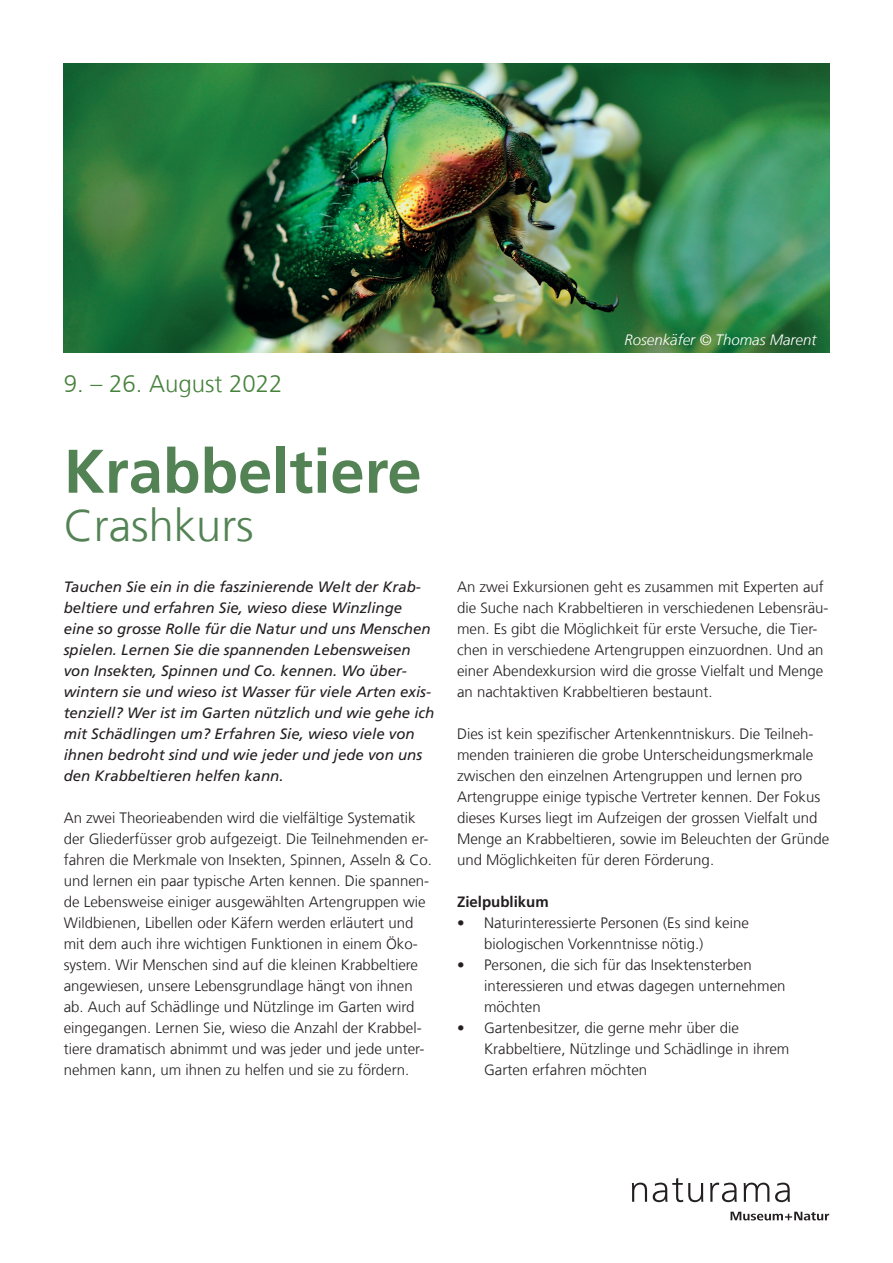
<style>
.page{position:relative;width:893px;height:1263px;background:#fff}
.page>*{position:absolute;margin:0;border:0;box-sizing:border-box;transform-origin:0 0}
.t1{font:700 61.5px "Frutiger LT Com";color:#538354}
.t2{font:300 45px "Frutiger LT Com";color:#538354}
.t3{font:300 24px "Frutiger LT Com";color:#47823d}
.t4{font:300 15px/21px "Frutiger LT Com";color:#231f20}
.t5{font:italic 15px/21px "Frutiger LT Com";color:#231f20}
.t6{font:italic 300 15px "Frutiger LT Com";color:#fff}
.t7{font:700 15px "Frutiger LT Com";color:#231f20}
</style>
<div class="page">
<img style="left:64px;top:64px;width:765px;height:289px">
<svg style="left:632px;top:1182px;width:15px;height:20px"></svg>
<svg style="left:653px;top:1178px;width:50px;height:24px"></svg>
<svg style="left:710px;top:1182px;width:27px;height:20px"></svg>
<svg style="left:744px;top:1182px;width:25px;height:20px"></svg>
<svg style="left:775px;top:1182px;width:15px;height:20px"></svg>
<svg style="left:730px;top:1212px;width:99px;height:8px"></svg>
<h3 class="t3" style="left:64px;top:370px;width:220px">9. – 26. August 2022</h3>
<h1 class="t1" style="left:64px;top:435px;width:359px">Krabbeltiere</h1>
<h2 class="t2" style="left:64px;top:499px;width:192px">Crashkurs</h2>
<p class="t5" style="left:64px;top:576px;width:372px">Tauchen Sie ein in die faszinierende Welt der Krab&shy;beltiere und erfahren Sie, wieso diese Winzlinge eine so grosse Rolle für die Natur und uns Menschen spielen. Lernen Sie die spannenden Lebensweisen von Insekten, Spinnen und Co. kennen. Wo über&shy;wintern sie und wieso ist Wasser für viele Arten exis&shy;tenziell? Wer ist im Garten nützlich und wie gehe ich mit Schädlingen um? Erfahren Sie, wieso viele von ihnen bedroht sind und wie jeder und jede von uns den Krabbeltieren helfen kann.</p>
<p class="t4" style="left:64px;top:807px;width:370px">An zwei Theorieabenden wird die vielfältige Systematik der Gliederfüsser grob aufgezeigt. Die Teilnehmenden er&shy;fahren die Merkmale von Insekten, Spinnen, Asseln &amp; Co. und lernen ein paar typische Arten kennen. Die spannen&shy;de Lebensweise einiger ausgewählten Artengruppen wie Wildbienen, Libellen oder Käfern werden erläutert und mit dem auch ihre wichtigen Funktionen in einem Öko&shy;system. Wir Menschen sind auf die kleinen Krabbeltiere angewiesen, unsere Lebensgrundlage hängt von ihnen ab. Auch auf Schädlinge und Nützlinge im Garten wird eingegangen. Lernen Sie, wieso die Anzahl der Krabbel&shy;tiere dramatisch abnimmt und was jeder und jede unter&shy;nehmen kann, um ihnen zu helfen und sie zu fördern.</p>
<p class="t6" style="left:624px;top:330px;width:194px">Rosenkäfer © Thomas Marent</p>
<p class="t4" style="left:457px;top:576px;width:373px">An zwei Exkursionen geht es zusammen mit Experten auf die Suche nach Krabbeltieren in verschiedenen Lebensräu&shy;men. Es gibt die Möglichkeit für erste Versuche, die Tier&shy;chen in verschiedene Artengruppen einzuordnen. Und an einer Abendexkursion wird die grosse Vielfalt und Menge an nachtaktiven Krabbeltieren bestaunt.</p>
<p class="t4" style="left:457px;top:723px;width:374px">Dies ist kein spezifischer Artenkenntniskurs. Die Teilneh&shy;menden trainieren die grobe Unterscheidungsmerkmale zwischen den einzelnen Artengruppen und lernen pro Artengruppe einige typische Vertreter kennen. Der Fokus dieses Kurses liegt im Aufzeigen der grossen Vielfalt und Menge an Krabbeltieren, sowie im Beleuchten der Gründe und Möglichkeiten für deren Förderung.</p>
<p class="t7" style="left:457px;top:893px;width:93px">Zielpublikum</p>
<p class="t4" style="left:484px;top:912px;width:266px;text-indent:-27px">• Naturinteressierte Personen (Es sind keine biologischen Vorkenntnisse nötig.)</p>
<p class="t4" style="left:484px;top:954px;width:303px;text-indent:-27px">• Personen, die sich für das Insektensterben interessieren und etwas dagegen unternehmen möchten</p>
<p class="t4" style="left:484px;top:1017px;width:307px;text-indent:-27px">• Gartenbesitzer, die gerne mehr über die<br>Krabbeltiere, Nützlinge und Schädlinge in ihrem<br>Garten erfahren möchten</p>
</div>
